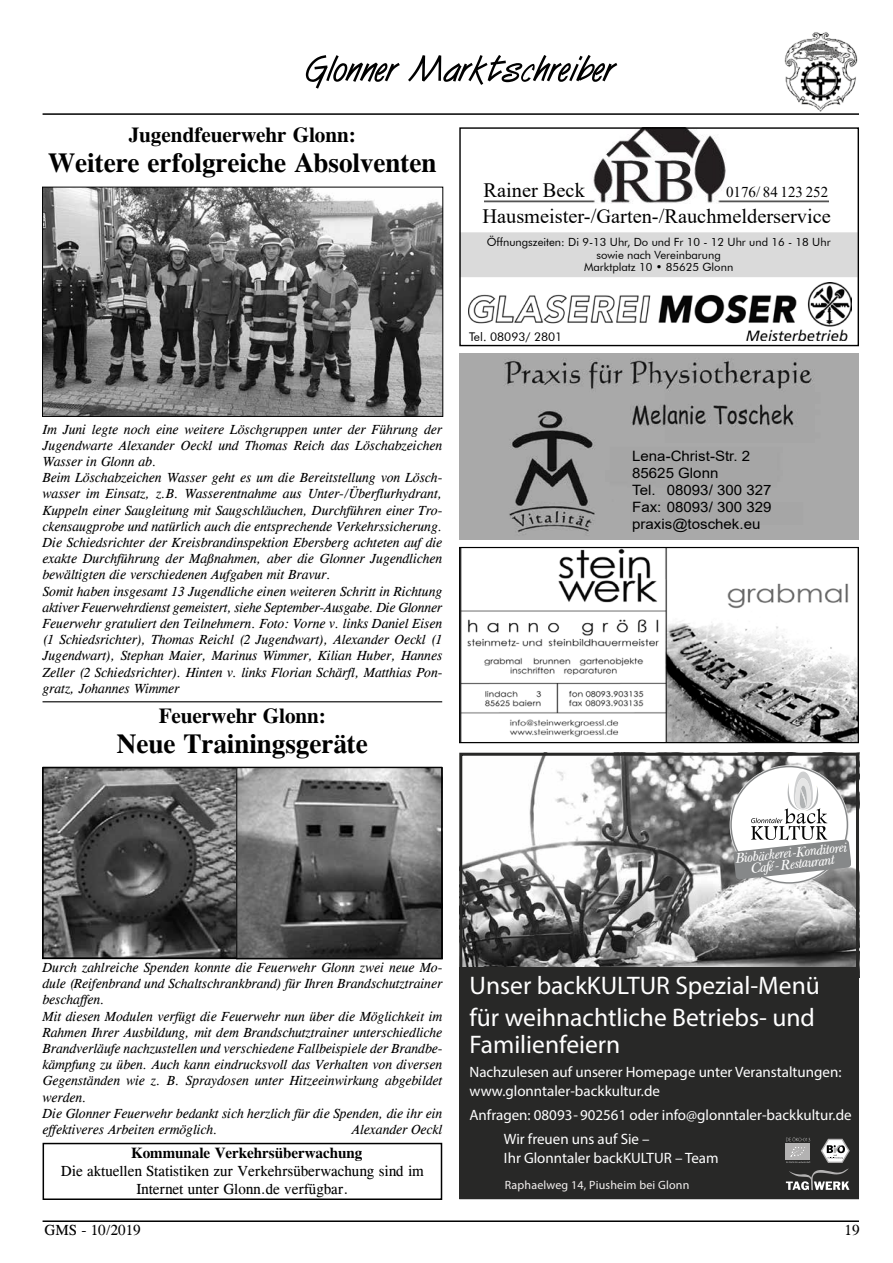
<style>
.page{position:relative;width:893px;height:1263px;background:#fff}
.page>*{position:absolute;margin:0;border:0;box-sizing:border-box;transform-origin:0 0}
.t1{font:700 27px "Cg Times";color:#000}
.t2{font:25.5px/31.2px "Myriad Pro";color:#fff}
.t3{font:700 21px "Cg Times";color:#000}
.t4{font:20.4px "Times New Roman";color:#000}
.t5{font:15px/19.5px "Myriad Pro";color:#fff}
.t6{font:15px/18px "CG Times";color:#000;text-align:center}
.t7{font:700 15px "Cg Times";color:#000}
.t8{font:15px "Times New Roman";letter-spacing:-.005em;color:#000}
.t9{font:14.25px/17.1px "Arial";color:#000;scale:1.06 1}
.t10{font:italic 13.65px/11.2px "Baskerville Classico";color:#fff;text-align:center}
.t11{font:italic 13.5px/16.2px "Cg Times";color:#000}
.t12{font:12px "Myriad Pro";letter-spacing:.015em;color:#f5f2f1}
.t13{font:12px "Futura BT";color:#000}
.t14{font:11.25px/12.5px "Futura BT";color:#000;text-align:center}
</style>
<div class="page">
<img style="left:784px;top:32px;width:74px;height:80px">
<hr style="left:43px;top:1220px;width:816px;height:2px;background:#000">
<hr style="left:43px;top:113px;width:816px;height:2px;background:#000">
<svg style="left:306px;top:55px;width:311px;height:34px"></svg>
<img style="left:461px;top:549px;width:396px;height:192px">
<div style="left:459px;top:547px;width:400px;height:196px;border:1px solid #000"></div>
<div style="left:460px;top:232px;width:398px;height:45px;background:#dadada;border:2px solid #dadada"></div>
<img style="left:485px;top:129px;width:344px;height:74px">
<div style="left:459px;top:127px;width:400px;height:219px;border:1px solid #000"></div>
<img style="left:468px;top:282px;width:383px;height:58px">
<img style="left:459px;top:354px;width:400px;height:186px">
<div style="left:606px;top:443px;width:231px;height:58px;background:#a7a7a7"></div>
<img style="left:44px;top:189px;width:397px;height:226px">
<div style="left:42px;top:187px;width:401px;height:230px;border:1px solid #000"></div>
<img style="left:45px;top:769px;width:395px;height:188px">
<div style="left:43px;top:767px;width:399px;height:192px;border:1px solid #000"></div>
<hr style="left:43px;top:701px;width:399px;height:1px;background:#000">
<div style="left:43px;top:1143px;width:399px;height:57px;border:2px solid #000"></div>
<img style="left:463px;top:757px;width:392px;height:210px">
<div style="left:459px;top:967px;width:400px;height:232px;background:#282827"></div>
<svg style="left:733px;top:771px;width:118px;height:108px"></svg>
<svg style="left:786px;top:1137px;width:64px;height:53px"></svg>
<h3 class="t3" style="left:129px;top:122px;width:228px">Jugendfeuerwehr Glonn:</h3>
<h1 class="t1" style="left:48px;top:146px;width:390px">Weitere erfolgreiche Absolventen</h1>
<h3 class="t4" style="left:483px;top:175px;width:103px">Rainer Beck</h3>
<p class="t8" style="left:726px;top:181px;width:104px">0176/ 84 123 252</p>
<h3 class="t4" style="left:482px;top:202px;width:350px">Hausmeister-/Garten-/Rauchmelderservice</h3>
<p class="t14" style="left:487px;top:236px;width:345px">Öffnungszeiten: Di 9-13 Uhr, Do und Fr 10 - 12 Uhr und 16 - 18 Uhr sowie nach Vereinbarung<br>Marktplatz 10 • 85625 Glonn</p>
<p class="t13" style="left:469px;top:329px;width:95px">Tel. 08093/ 2801</p>
<p class="t11" style="left:43px;top:421px;width:401px">Im Juni legte noch eine weitere Löschgruppen unter der Führung der Jugendwarte Alexander Oeckl und Thomas Reich das Löschabzeichen Wasser in Glonn ab.<br>Beim Löschabzeichen Wasser geht es um die Bereitstellung von Lösch&shy;wasser im Einsatz, z.B. Wasserentnahme aus Unter-/Überflurhydrant, Kuppeln einer Saugleitung mit Saugschläuchen, Durchführen einer Tro&shy;ckensaugprobe und natürlich auch die entsprechende Verkehrssicherung.<br>Die Schiedsrichter der Kreisbrandinspektion Ebersberg achteten auf die exakte Durchführung der Maßnahmen, aber die Glonner Jugendlichen bewältigten die verschiedenen Aufgaben mit Bravur.<br>Somit haben insgesamt 13 Jugendliche einen weiteren Schritt in Richtung aktiver Feuerwehrdienst gemeistert, siehe September-Ausgabe. Die Glonner Feuerwehr gratuliert den Teilnehmern. Foto: Vorne v. links Daniel Eisen (1 Schiedsrichter), Thomas Reichl (2 Jugendwart), Alexander Oeckl (1<br>Jugendwart), Stephan Maier, Marinus Wimmer, Kilian Huber, Hannes Zeller (2 Schiedsrichter). Hinten v. links Florian Schärfl, Matthias Pon&shy;gratz, Johannes Wimmer</p>
<h3 class="t3" style="left:159px;top:703px;width:169px">Feuerwehr Glonn:</h3>
<h1 class="t1" style="left:117px;top:727px;width:252px">Neue Trainingsgeräte</h1>
<p class="t9" style="left:632px;top:447px;width:133px">Lena-Christ-Str. 2<br>85625 Glonn<br>Tel. 08093/ 300 327<br>Fax: 08093/ 300 329 praxis@toschek.eu</p>
<p class="t10" style="left:735px;top:853px;width:113px;rotate:-6deg">Biobäckerei -Konditorei<br>Café - Restaurant</p>
<p class="t11" style="left:43px;top:959px;width:401px">Durch zahlreiche Spenden konnte die Feuerwehr Glonn zwei neue Mo&shy;dule (Reifenbrand und Schaltschrankbrand) für Ihren Brandschutztrainer beschaffen.<br>Mit diesen Modulen verfügt die Feuerwehr nun über die Möglichkeit im Rahmen Ihrer Ausbildung, mit dem Brandschutztrainer unterschiedliche Brandverläufe nachzustellen und verschiedene Fallbeispiele der Brandbe&shy;kämpfung zu üben. Auch kann eindrucksvoll das Verhalten von diversen Gegenständen wie z. B. Spraydosen unter Hitzeeinwirkung abgebildet werden.<br>Die Glonner Feuerwehr bedankt sich herzlich für die Spenden, die ihr ein effektiveres Arbeiten ermöglich.</p>
<p class="t11" style="left:352px;top:1121px;width:92px">Alexander Oeckl</p>
<p class="t7" style="left:131px;top:1143px;width:233px">Kommunale Verkehrsüberwachung</p>
<p class="t6" style="left:61px;top:1161px;width:364px">Die aktuellen Statistiken zur Verkehrsüberwachung sind im<br>Internet unter Glonn.de verfügbar.</p>
<h2 class="t2" style="left:469px;top:970px;width:352px">Unser backKULTUR Spezial-Menü für weihnachtliche Betriebs- und</h2>
<h2 class="t2" style="left:469px;top:1028px;width:152px">Familienfeiern</h2>
<p class="t5" style="left:469px;top:1062px;width:373px">Nachzulesen auf unserer Homepage unter Veranstaltungen: www.glonntaler-backkultur.de</p>
<p class="t5" style="left:504px;top:1103px;width:349px;line-height:23.7px;text-indent:-34px">Anfragen: 08093 - 902561 oder info@glonntaler-backkultur.de<br>Wir freuen uns auf Sie –</p>
<p class="t5" style="left:504px;top:1148px;width:216px">Ihr Glonntaler backKULTUR – Team</p>
<p class="t12" style="left:505px;top:1178px;width:186px">Raphaelweg 14, Piusheim bei Glonn</p>
<p class="t6" style="left:45px;top:1221px;width:97px">GMS - 10/2019</p>
<p class="t6" style="left:844px;top:1221px;width:16px">19</p>
</div>
